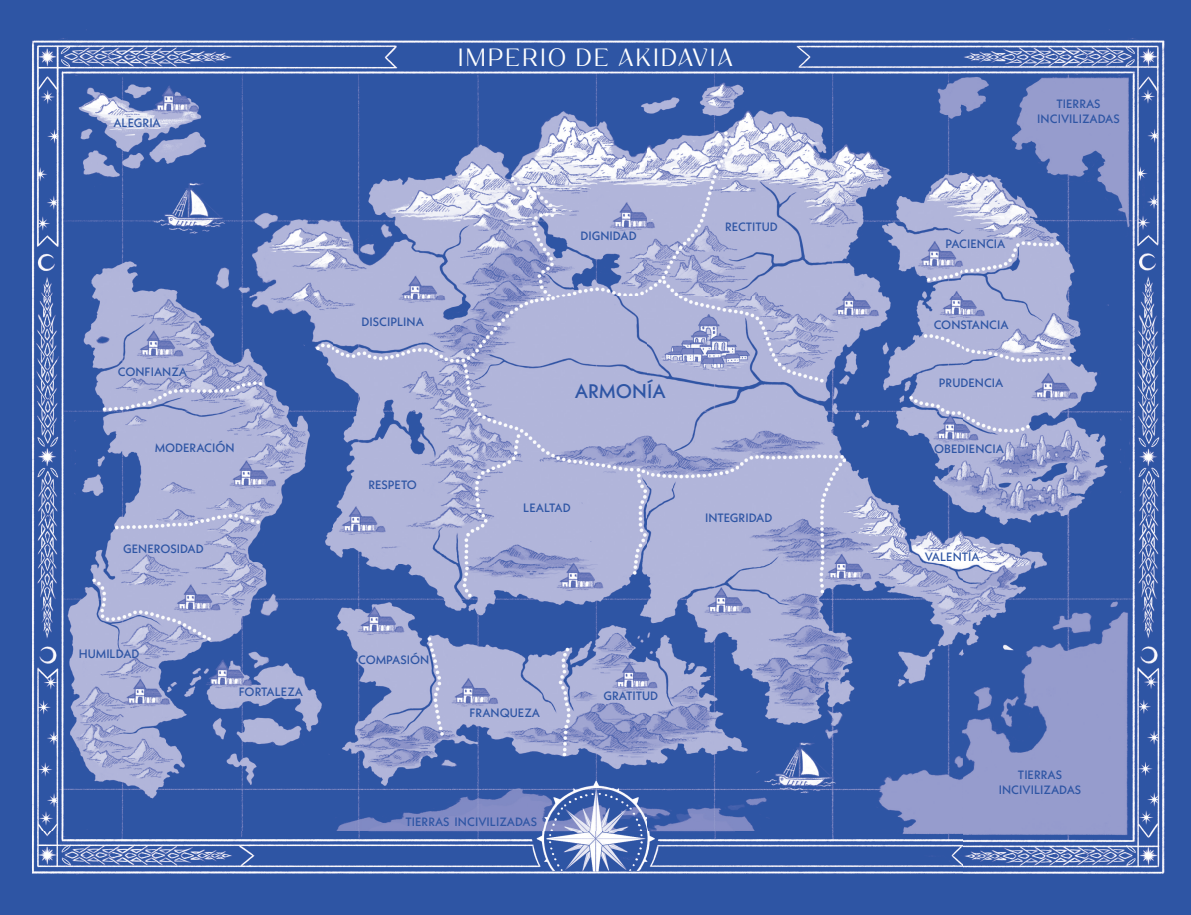
<style>
.page{position:relative;width:1191px;height:915px;background:#fff}
.page>*{position:absolute;margin:0;border:0;box-sizing:border-box;transform-origin:0 0}
.t1{font:28.5px "Stigma Serif Display";letter-spacing:.09em;color:#fff}
.t2{font:500 19.5px "Neue Kabel";color:#2e55a4}
.t3{font:500 12px/15px "Neue Kabel";color:#2e55a4;text-align:center}
</style>
<div class="page">
<div style="left:0;top:0;width:1191px;height:914px;background:#2e55a4"></div>
<img style="left:31px;top:38px;width:1134px;height:837px">
<p class="t3" style="left:113px;top:115px;width:49px">ALEGRIA</p>
<p class="t3" style="left:118px;top:364px;width:71px">CONFIANZA</p>
<p class="t3" style="left:155px;top:440px;width:81px">MODERACIÓN</p>
<p class="t3" style="left:123px;top:540px;width:82px">GENEROSIDAD</p>
<p class="t3" style="left:79px;top:646px;width:62px">HUMILDAD</p>
<p class="t3" style="left:239px;top:683px;width:66px">FORTALEZA</p>
<h1 class="t1" style="left:458px;top:44px;width:276px">IMPERIO DE AKIDAVIA</h1>
<p class="t3" style="left:361px;top:314px;width:64px">DISCIPLINA</p>
<p class="t3" style="left:368px;top:476px;width:50px">RESPETO</p>
<p class="t3" style="left:580px;top:228px;width:58px">DIGNIDAD</p>
<p class="t3" style="left:725px;top:219px;width:54px">RECTITUD</p>
<h2 class="t2" style="left:575px;top:378px;width:93px">ARMONÍA</h2>
<p class="t3" style="left:523px;top:500px;width:49px">LEALTAD</p>
<p class="t3" style="left:705px;top:509px;width:69px">INTEGRIDAD</p>
<p class="t3" style="left:358px;top:652px;width:72px">COMPASIÓN</p>
<p class="t3" style="left:469px;top:704px;width:72px">FRANQUEZA</p>
<p class="t3" style="left:405px;top:814px;width:133px">TIERRAS INCIVILIZADAS</p>
<p class="t3" style="left:603px;top:687px;width:56px">GRATITUD</p>
<p class="t3" style="left:1037px;top:96px;width:84px">TIERRAS<br>INCIVILIZADAS</p>
<p class="t3" style="left:945px;top:236px;width:62px">PACIENCIA</p>
<p class="t3" style="left:933px;top:317px;width:76px">CONSTANCIA</p>
<p class="t3" style="left:939px;top:375px;width:66px">PRUDENCIA</p>
<p class="t3" style="left:934px;top:440px;width:71px">OBEDIENCIA</p>
<p class="t3" style="left:925px;top:548px;width:56px">VALENTÍA</p>
<p class="t3" style="left:998px;top:767px;width:84px">TIERRAS<br>INCIVILIZADAS</p>
</div>
